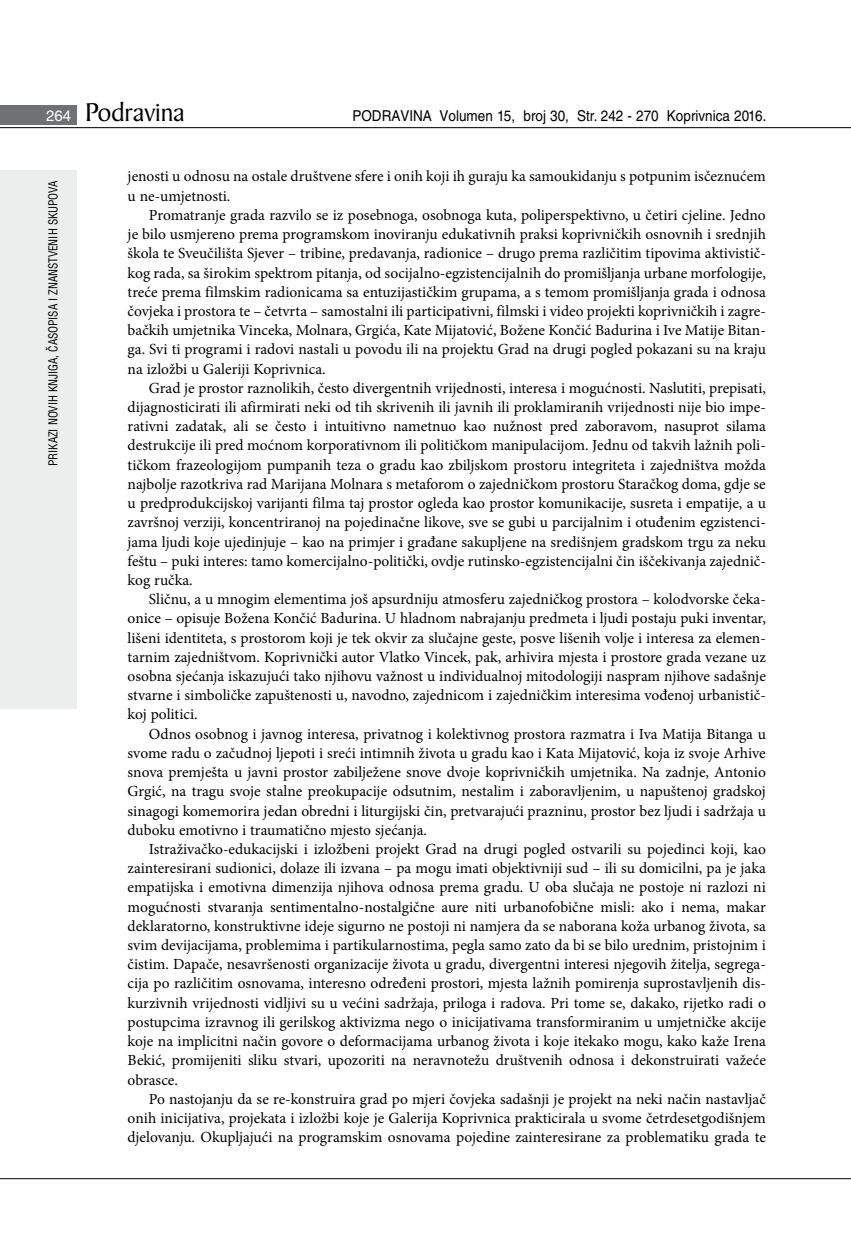
<style>
.page{position:relative;width:851px;height:1234px;background:#fff}
.page>*{position:absolute;margin:0;border:0;box-sizing:border-box;transform-origin:0 0}
.t1{font:27.6px "Baker Signet BT";color:#000}
.t2{font:15.45px/19.2px "Minion Pro";color:#000;text-align:justify}
.t3{font:15px "Helvetica LT Skin 29";color:#000;scale:.9 1}
.t4{font:condensed 12px "Helvetica LT Skin 29";letter-spacing:-.005em;color:#000;scale:.95 1}
.s1{font-family:"Helvetica LT Skin 29";font-size:15px;color:#fff}
</style>
<div class="page">
<div style="left:0;top:170px;width:77px;height:538px;background:#eceded"></div>
<div style="left:0;top:105px;width:77px;height:19px;background:#707172"></div>
<hr style="left:0;top:127px;width:850px;height:1px;background:#000">
<hr style="left:0;top:1177px;width:850px;height:1px;background:#000">
<h1 class="t1" style="left:46px;top:95px;width:140px"><span class="s1">264</span> Podravina</h1>
<p class="t3" style="left:352px;top:107px;width:462px">PODRAVINA Volumen 15, broj 30, Str. 242 - 270 Koprivnica 2016.</p>
<p class="t4" style="left:46px;top:466px;width:302px;rotate:-90deg">PRIKAZI NOVIH KNJIGA, ČASOPISA I ZNANSTVENIH SKUPOVA</p>
<p class="t2" style="left:128px;top:167px;width:639px">jenosti u odnosu na ostale društvene sfere i onih koji ih guraju ka samoukidanju s potpunim isčeznućem u ne-umjetnosti.</p>
<p class="t2" style="left:128px;top:205px;width:639px;text-indent:21px">Promatranje grada razvilo se iz posebnoga, osobnoga kuta, poliperspektivno, u četiri cjeline. Jedno je bilo usmjereno prema programskom inoviranju edukativnih praksi koprivničkih osnovnih i srednjih škola te Sveučilišta Sjever – tribine, predavanja, radionice – drugo prema različitim tipovima aktivistič&shy;kog rada, sa širokim spektrom pitanja, od socijalno-egzistencijalnih do promišljanja urbane morfologije, treće prema filmskim radionicama sa entuzijastičkim grupama, a s temom promišljanja grada i odnosa čovjeka i prostora te – četvrta – samostalni ili participativni, filmski i video projekti koprivničkih i zagre&shy;bačkih umjetnika Vinceka, Molnara, Grgića, Kate Mijatović, Božene Končić Badurina i Ive Matije Bitan&shy;ga. Svi ti programi i radovi nastali u povodu ili na projektu Grad na drugi pogled pokazani su na kraju na izložbi u Galeriji Koprivnica.</p>
<p class="t2" style="left:128px;top:378px;width:639px;text-indent:21px">Grad je prostor raznolikih, često divergentnih vrijednosti, interesa i mogućnosti. Naslutiti, prepisati, dijagnosticirati ili afirmirati neki od tih skrivenih ili javnih ili proklamiranih vrijednosti nije bio impe&shy;rativni zadatak, ali se često i intuitivno nametnuo kao nužnost pred zaboravom, nasuprot silama destrukcije ili pred moćnom korporativnom ili političkom manipulacijom. Jednu od takvih lažnih poli&shy;tičkom frazeologijom pumpanih teza o gradu kao zbiljskom prostoru integriteta i zajedništva možda najbolje razotkriva rad Marijana Molnara s metaforom o zajedničkom prostoru Staračkog doma, gdje se u predprodukcijskoj varijanti filma taj prostor ogleda kao prostor komunikacije, susreta i empatije, a u završnoj verziji, koncentriranoj na pojedinačne likove, sve se gubi u parcijalnim i otuđenim egzistenci&shy;jama ljudi koje ujedinjuje – kao na primjer i građane sakupljene na središnjem gradskom trgu za neku feštu – puki interes: tamo komercijalno-politički, ovdje rutinsko-egzistencijalni čin iščekivanja zajednič&shy;kog ručka.</p>
<p class="t2" style="left:128px;top:589px;width:639px;text-indent:21px">Sličnu, a u mnogim elementima još apsurdniju atmosferu zajedničkog prostora – kolodvorske čeka&shy;onice – opisuje Božena Končić Badurina. U hladnom nabrajanju predmeta i ljudi postaju puki inventar, lišeni identiteta, s prostorom koji je tek okvir za slučajne geste, posve lišenih volje i interesa za elemen&shy;tarnim zajedništvom. Koprivnički autor Vlatko Vincek, pak, arhivira mjesta i prostore grada vezane uz osobna sjećanja iskazujući tako njihovu važnost u individualnoj mitodologiji naspram njihove sadašnje stvarne i simboličke zapuštenosti u, navodno, zajednicom i zajedničkim interesima vođenoj urbanistič&shy;koj politici.</p>
<p class="t2" style="left:128px;top:724px;width:639px;text-indent:21px">Odnos osobnog i javnog interesa, privatnog i kolektivnog prostora razmatra i Iva Matija Bitanga u svome radu o začudnoj ljepoti i sreći intimnih života u gradu kao i Kata Mijatović, koja iz svoje Arhive snova premješta u javni prostor zabilježene snove dvoje koprivničkih umjetnika. Na zadnje, Antonio Grgić, na tragu svoje stalne preokupacije odsutnim, nestalim i zaboravljenim, u napuštenoj gradskoj sinagogi komemorira jedan obredni i liturgijski čin, pretvarajući prazninu, prostor bez ljudi i sadržaja u duboku emotivno i traumatično mjesto sjećanja.</p>
<p class="t2" style="left:128px;top:839px;width:639px;text-indent:21px">Istraživačko-edukacijski i izložbeni projekt Grad na drugi pogled ostvarili su pojedinci koji, kao zainteresirani sudionici, dolaze ili izvana – pa mogu imati objektivniji sud – ili su domicilni, pa je jaka empatijska i emotivna dimenzija njihova odnosa prema gradu. U oba slučaja ne postoje ni razlozi ni mogućnosti stvaranja sentimentalno-nostalgične aure niti urbanofobične misli: ako i nema, makar deklaratorno, konstruktivne ideje sigurno ne postoji ni namjera da se naborana koža urbanog života, sa svim devijacijama, problemima i partikularnostima, pegla samo zato da bi se bilo urednim, pristojnim i čistim. Dapače, nesavršenosti organizacije života u gradu, divergentni interesi njegovih žitelja, segrega&shy;cija po različitim osnovama, interesno određeni prostori, mjesta lažnih pomirenja suprostavljenih dis&shy;kurzivnih vrijednosti vidljivi su u većini sadržaja, priloga i radova. Pri tome se, dakako, rijetko radi o postupcima izravnog ili gerilskog aktivizma nego o inicijativama transformiranim u umjetničke akcije koje na implicitni način govore o deformacijama urbanog života i koje itekako mogu, kako kaže Irena Bekić, promijeniti sliku stvari, upozoriti na neravnotežu društvenih odnosa i dekonstruirati važeće obrasce.</p>
<p class="t2" style="left:128px;top:1088px;width:639px;text-indent:21px">Po nastojanju da se re-konstruira grad po mjeri čovjeka sadašnji je projekt na neki način nastavljač onih inicijativa, projekata i izložbi koje je Galerija Koprivnica prakticirala u svome četrdesetgodišnjem djelovanju. Okupljajući na programskim osnovama pojedine zainteresirane za problematiku grada te</p>
</div>
